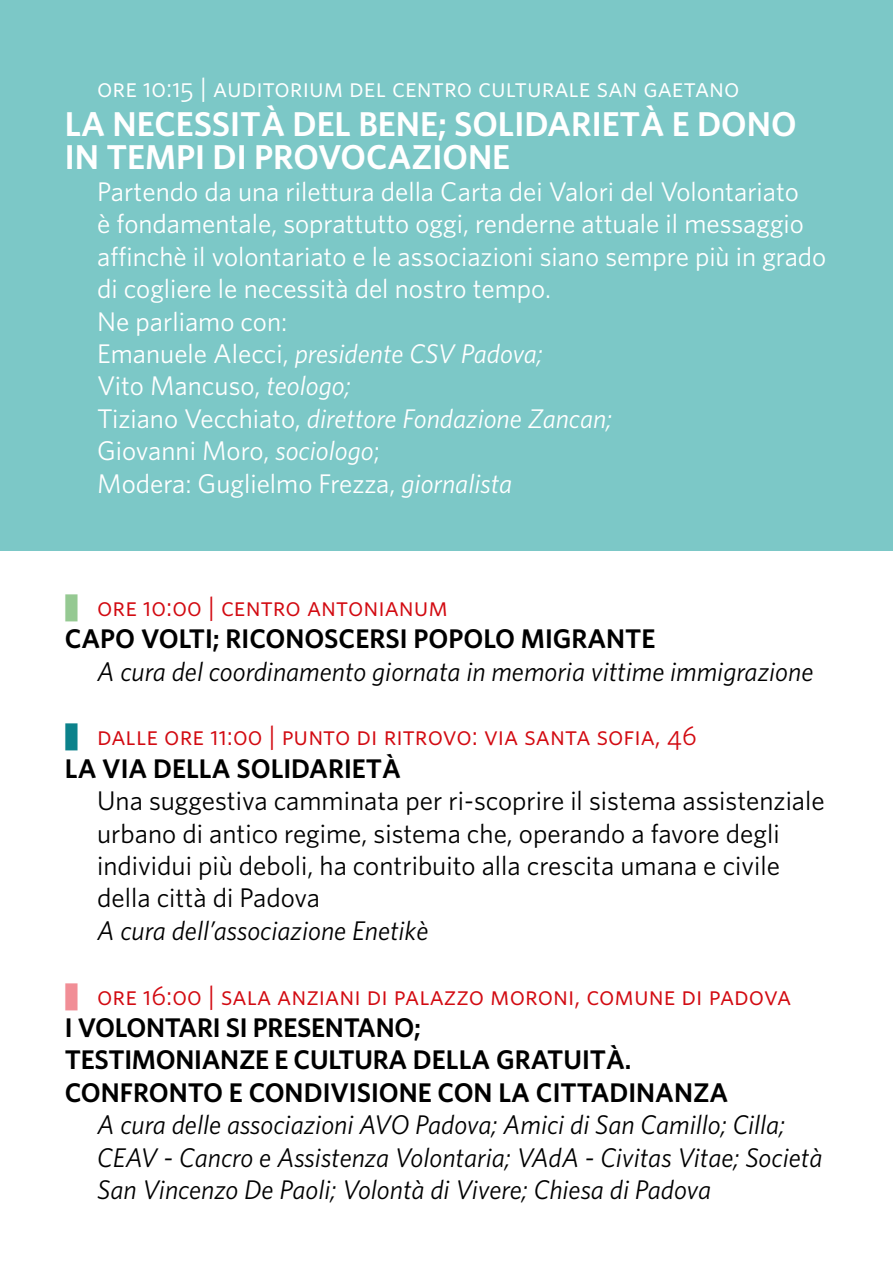
<style>
.page{position:relative;width:893px;height:1263px;background:#fff}
.page>*{position:absolute;margin:0;border:0;box-sizing:border-box;transform-origin:0 0}
.t1{font:600 34.5px/32.4px "Whitney HTF";color:#fff}
.t2{font:27px/32.4px "Whitney HTF";color:#fff}
.t3{font:italic 27px/32.4px "Whitney HTF";color:#000}
.t4{font:27px/32.4px "Whitney HTF";color:#000}
.t5{font:600 27px/32.4px "Whitney HTF";color:#000}
.t6{font:27px "Whitney HTF Book SC";color:#d20a11}
.t7{font:27px "Whitney HTF Book SC";color:#fff}
.s1{font-family:"Whitney HTF";color:#7cc8c7}
.s2{font-style:italic}
.s3{font-family:"Whitney HTF";color:#95c992}
.s4{font-family:"Whitney HTF";color:#0c828b}
.s5{font-family:"Whitney HTF";color:#f18e96}
</style>
<div class="page">
<div style="left:0;top:0;width:893px;height:551px;background:#7cc8c7"></div>
<p class="t7" style="left:65px;top:72px;width:676px"><span class="s1">¹</span> ore 10:15 | auditorium del centro culturale san gaetano</p>
<p class="t1" style="left:65px;top:107px;width:733px">LA NECESSITÀ DEL BENE; SOLIDARIETÀ E DONO<br>IN TEMPI DI PROVOCAZIONE</p>
<p class="t2" style="left:97px;top:175px;width:731px">Partendo da una rilettura della Carta dei Valori del Volontariato<br>è fondamentale, soprattutto oggi, renderne attuale il messaggio affinchè il volontariato e le associazioni siano sempre più in grado di cogliere le necessità del nostro tempo.<br>Ne parliamo con:<br>Emanuele Alecci, <span class="s2">presidente CSV Padova;<br></span>Vito Mancuso, <span class="s2">teologo;<br></span>Tiziano Vecchiato, <span class="s2">direttore Fondazione Zancan;<br></span>Giovanni Moro, <span class="s2">sociologo</span>;<br>Modera: Guglielmo Frezza, <span class="s2">giornalista</span></p>
<p class="t6" style="left:65px;top:590px;width:385px"><span class="s3">¹</span> ore 10:00 | centro antonianum</p>
<p class="t5" style="left:65px;top:622px;width:592px">CAPO VOLTI; RICONOSCERSI POPOLO MIGRANTE</p>
<p class="t3" style="left:97px;top:654px;width:718px">A cura del coordinamento giornata in memoria vittime immigrazione</p>
<p class="t6" style="left:65px;top:720px;width:633px"><span class="s4">¹</span> dalle ore 11:00 | punto di ritrovo: via santa sofia, 46</p>
<p class="t5" style="left:65px;top:751px;width:338px">LA VIA DELLA SOLIDARIETÀ</p>
<p class="t4" style="left:97px;top:784px;width:729px">Una suggestiva camminata per ri-scoprire il sistema assistenziale urbano di antico regime, sistema che, operando a favore degli individui più deboli, ha contribuito alla crescita umana e civile della città di Padova</p>
<p class="t3" style="left:97px;top:913px;width:333px">A cura dell’associazione Enetikè</p>
<p class="t6" style="left:65px;top:979px;width:728px"><span class="s5">¹</span> ore 16:00 | sala anziani di palazzo moroni, comune di padova</p>
<p class="t5" style="left:65px;top:1010px;width:665px">I VOLONTARI SI PRESENTANO;<br>TESTIMONIANZE E CULTURA DELLA GRATUITÀ.<br>CONFRONTO E CONDIVISIONE CON LA CITTADINANZA</p>
<p class="t3" style="left:97px;top:1108px;width:727px">A cura delle associazioni AVO Padova; Amici di San Camillo; Cilla;<br>CEAV - Cancro e Assistenza Volontaria; VAdA - Civitas Vitae; Società<br>San Vincenzo De Paoli; Volontà di Vivere; Chiesa di Padova</p>
</div>
